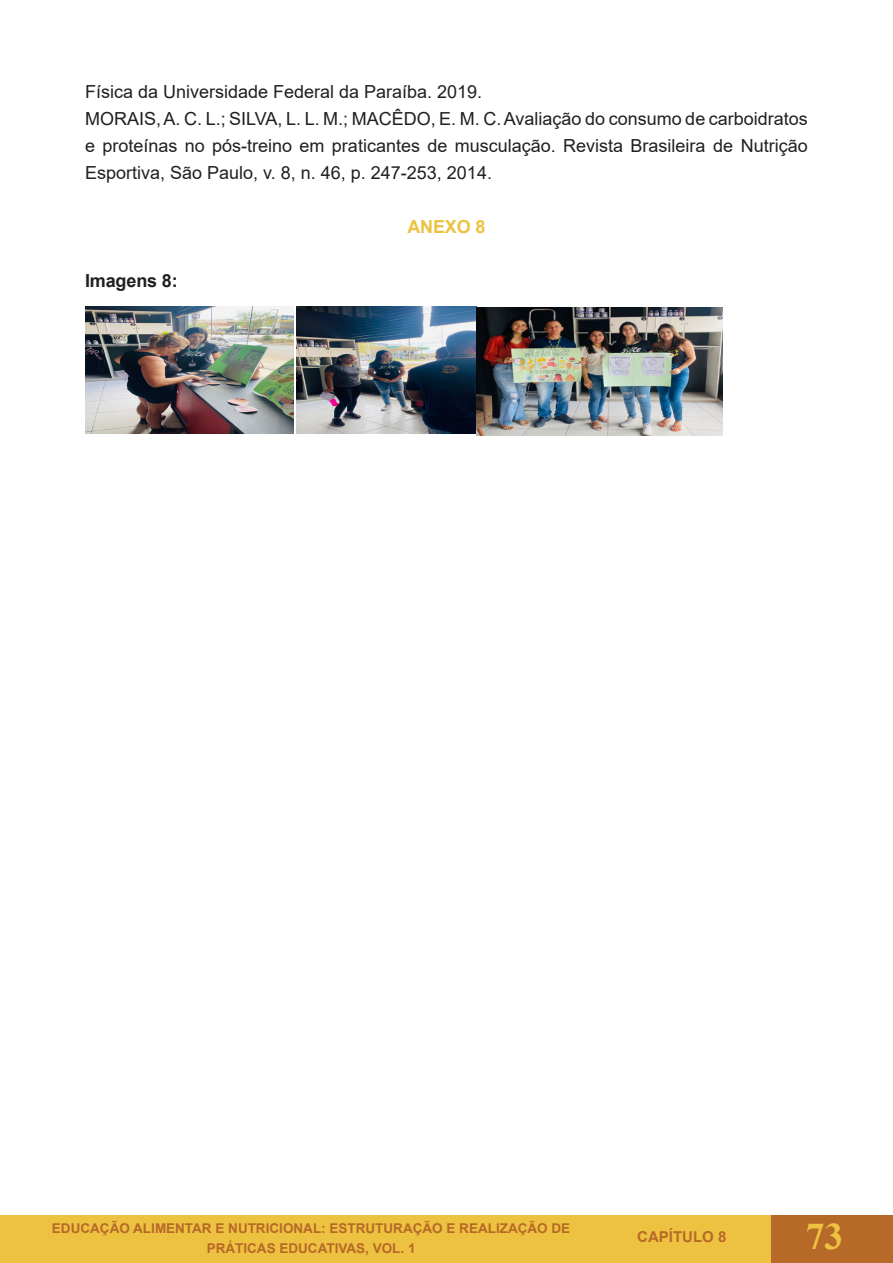
<style>
.page{position:relative;width:893px;height:1263px;background:#fff}
.page>*{position:absolute;margin:0;border:0;box-sizing:border-box;transform-origin:0 0}
.t1{font:700 37.5px "Times New Roman";color:#edc241}
.Corpo_de_texto{font:18px/27px "Arial";color:#231f20;text-align:justify}
.Título_1{font:700 18px "Arial";letter-spacing:-.01em;color:#231f20}
.Título_1-2{font:700 18px "Arial";letter-spacing:-.01em;color:#edc241}
.t2{font:700 15px "Arial";color:#b76927}
.t3{font:700 13.5px/20.2px "Arial";color:#b76927;text-align:center}
</style>
<div class="page">
<div style="left:0;top:1215px;width:893px;height:48px;background:#edc241"></div>
<div style="left:771px;top:1215px;width:122px;height:48px;background:#b76927"></div>
<img style="left:85px;top:307px;width:208px;height:127px">
<img style="left:296px;top:306px;width:180px;height:128px">
<img style="left:476px;top:307px;width:246px;height:129px">
<p class="Corpo_de_texto" style="left:85px;top:78px;width:399px">Física da Universidade Federal da Paraíba. 2019.</p>
<p class="Corpo_de_texto" style="left:85px;top:105px;width:724px">MORAIS, A. C. L.; SILVA, L. L. M.; MACÊDO, E. M. C. Avaliação do consumo de carboidratos e proteínas no pós-treino em praticantes de musculação. Revista Brasileira de Nutrição Esportiva, São Paulo, v. 8, n. 46, p. 247-253, 2014.</p>
<p class="Título_1-2" style="left:407px;top:214px;width:80px">ANEXO 8</p>
<p class="Título_1" style="left:85px;top:268px;width:94px">Imagens 8:</p>
<p class="t3" style="left:52px;top:1218px;width:520px">EDUCAÇÃO ALIMENTAR E NUTRICIONAL: ESTRUTURAÇÃO E REALIZAÇÃO DE<br>PRÁTICAS EDUCATIVAS, VOL. 1</p>
<p class="t2" style="left:637px;top:1226px;width:91px">CAPÍTULO 8</p>
<h1 class="t1" style="left:806px;top:1209px;width:39px">73</h1>
</div>
